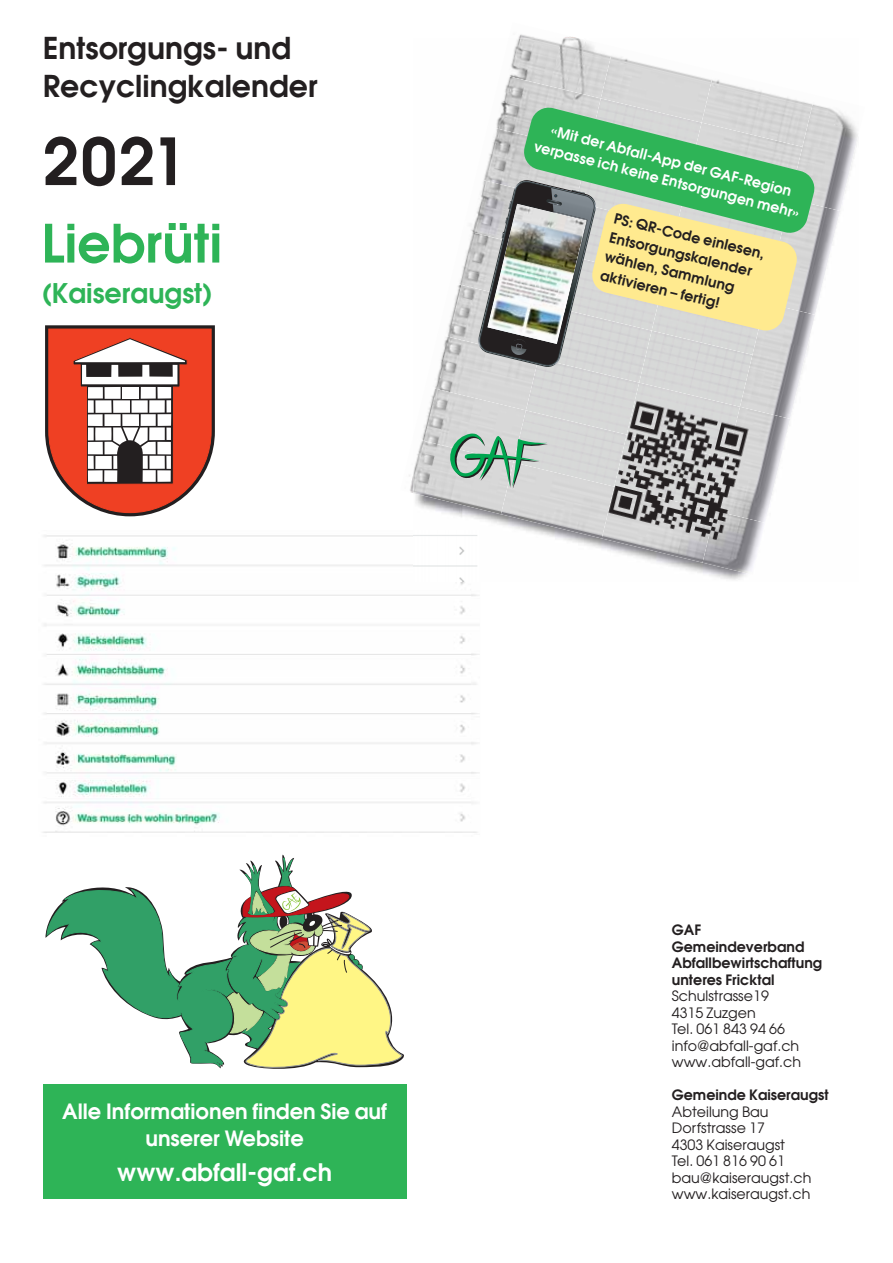
<style>
.page{position:relative;width:893px;height:1263px;background:#fff}
.page>*{position:absolute;margin:0;border:0;box-sizing:border-box;transform-origin:0 0}
.t1{font:600 64.5px "Avant Garde";color:#231f20}
.t2{font:600 52.5px "Avant Garde";color:#2eb457}
.t3{font:600 30px/37.5px "Avant Garde";color:#231f20}
.t4{font:600 27px "Avant Garde";color:#2eb457}
.t5{font:600 24px "Avant Garde";color:#fff}
.t6{font:600 21px/27px "Avant Garde";color:#fff;text-align:center}
.t7{font:14.25px/16.5px "Avant Garde";color:#231f20}
.t8{font:600 14.25px/16.5px "Avant Garde";color:#231f20}
.t9{font:600 14.25px/19.5px "Avant Garde";color:#fff;text-align:center}
</style>
<div class="page">
<img style="left:43px;top:535px;width:437px;height:298px">
<svg style="left:45px;top:325px;width:170px;height:191px"></svg>
<svg style="left:47px;top:856px;width:356px;height:213px"></svg>
<div style="left:43px;top:1084px;width:363px;height:115px;background:#2eb457"></div>
<img style="left:462px;top:514px;width:140px;height:35px">
<img style="left:413px;top:530px;width:67px;height:52px">
<img style="left:518px;top:34px;width:58px;height:4px">
<img style="left:409px;top:475px;width:4px;height:18px">
<img style="left:511px;top:38px;width:90px;height:36px">
<img style="left:601px;top:53px;width:100px;height:45px">
<img style="left:701px;top:77px;width:89px;height:29px">
<img style="left:790px;top:99px;width:68px;height:110px">
<img style="left:501px;top:74px;width:100px;height:32px">
<img style="left:588px;top:98px;width:114px;height:8px">
<img style="left:816px;top:199px;width:24px;height:110px">
<img style="left:470px;top:212px;width:7px;height:18px">
<img style="left:460px;top:230px;width:17px;height:52px">
<img style="left:752px;top:368px;width:51px;height:49px">
<img style="left:447px;top:282px;width:30px;height:52px">
<div style="left:639px;top:368px;width:113px;height:39px;background:#d6d7d7"></div>
<img style="left:435px;top:334px;width:91px;height:52px">
<div style="left:526px;top:368px;width:113px;height:42px;background:#d7d8d7"></div>
<div style="left:627px;top:382px;width:113px;height:17px;background:#d7d8d7"></div>
<img style="left:751px;top:407px;width:39px;height:111px">
<img style="left:422px;top:386px;width:104px;height:52px">
<div style="left:513px;top:410px;width:93px;height:52px;background:#d7d8d7"></div>
<img style="left:413px;top:438px;width:88px;height:76px">
<img style="left:501px;top:462px;width:105px;height:76px">
<img style="left:602px;top:486px;width:100px;height:77px">
<img style="left:702px;top:511px;width:63px;height:64px">
<svg style="left:445px;top:426px;width:103px;height:63px;background:#abc4b7"></svg>
<svg style="left:477px;top:106px;width:339px;height:262px;background:#afca9f"></svg>
<img style="left:487px;top:204px;width:99px;height:140px">
<img style="left:606px;top:399px;width:145px;height:145px">
<h3 class="t3" style="left:43px;top:31px;width:276px">Entsorgungs- und<br>Recyclingkalender</h3>
<h1 class="t1" style="left:43px;top:129px;width:145px">2021</h1>
<h2 class="t2" style="left:41px;top:217px;width:182px">Liebrüti</h2>
<h3 class="t4" style="left:41px;top:279px;width:173px">(Kaiseraugst)</h3>
<p class="t9" style="left:541px;top:119px;width:274px;rotate:14deg">«Mit der Abfall-App der GAF-Region verpasse ich keine Entsorgungen mehr»</p>
<p class="t8" style="left:615px;top:210px;width:157px;line-height:19.4px;rotate:13deg">PS: QR-Code einlesen,<br>Entsorgungskalender wählen, Sammlung aktivieren – fertig!</p>
<h3 class="t6" style="left:62px;top:1099px;width:326px">Alle Informationen finden Sie auf unserer Website</h3>
<h3 class="t5" style="left:117px;top:1160px;width:217px">www.abfall-gaf.ch</h3>
<p class="t8" style="left:672px;top:922px;width:152px">GAF<br>Gemeindeverband<br>Abfallbewirtschaftung unteres Fricktal</p>
<p class="t7" style="left:672px;top:988px;width:131px">Schulstrasse19<br>4315 Zuzgen<br>Tel. 061 843 94 66 info@abfall-gaf.ch www.abfall-gaf.ch</p>
<p class="t8" style="left:672px;top:1087px;width:158px">Gemeinde Kaiseraugst</p>
<p class="t7" style="left:672px;top:1104px;width:141px">Abteilung Bau<br>Dorfstrasse 17<br>4303 Kaiseraugst<br>Tel. 061 816 90 61 bau@kaiseraugst.ch www.kaiseraugst.ch</p>
</div>
